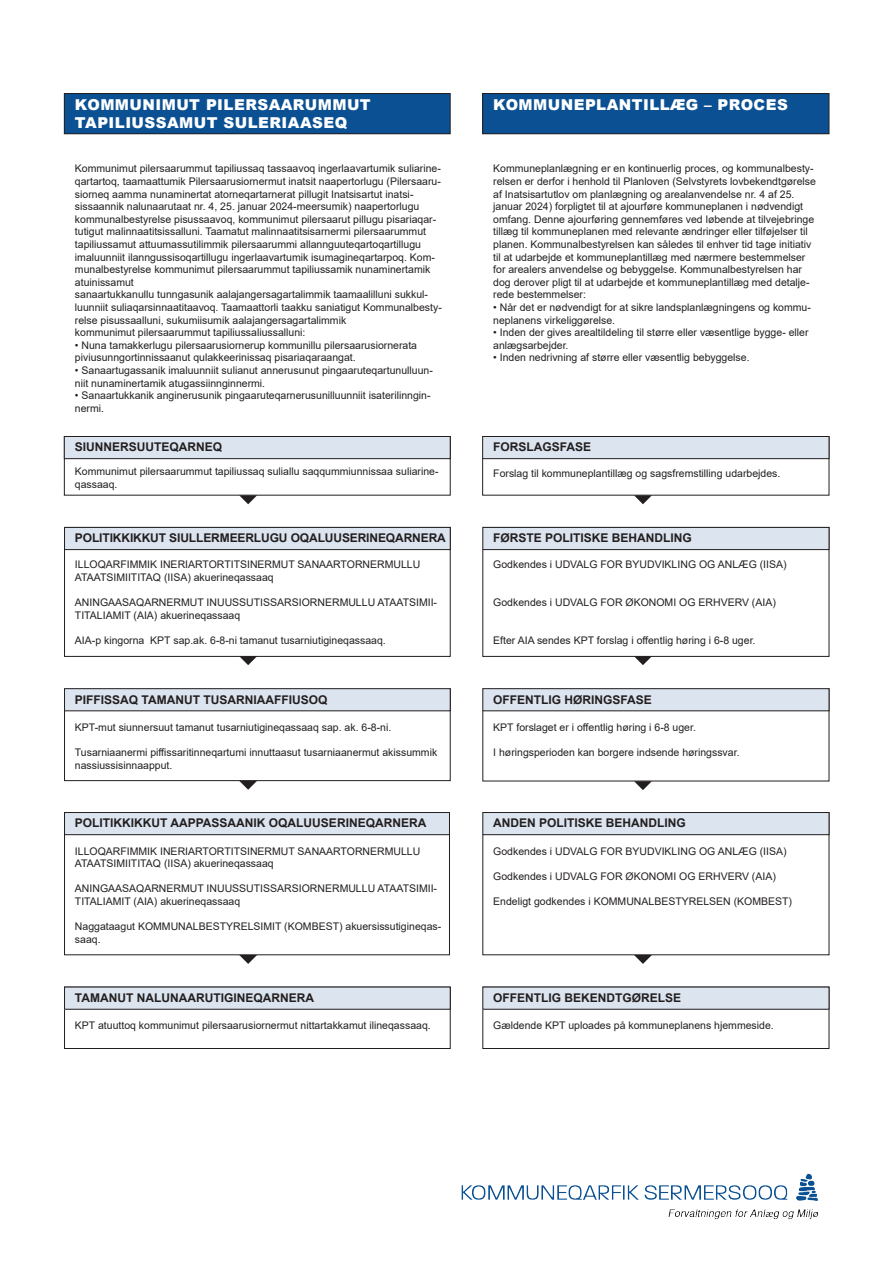
<style>
.page{position:relative;width:893px;height:1263px;background:#fff}
.page>*{position:absolute;margin:0;border:0;box-sizing:border-box;transform-origin:0 0}
.t1{font:900 15px "Arial";letter-spacing:.03em;color:#fff}
.t2{font:700 12px "Arial";color:#231f20}
.t3{font:10.5px/12.6px "Arial";color:#231f20}
</style>
<div class="page">
<div style="left:483px;top:94px;width:346px;height:40px;background:#0a5092"></div>
<div style="left:482px;top:93px;width:347px;height:41px;border:1px solid #231f20"></div>
<div style="left:64px;top:94px;width:386px;height:40px;background:#0a5092"></div>
<div style="left:64px;top:93px;width:386px;height:41px;border:1px solid #231f20"></div>
<div style="left:483px;top:527px;width:346px;height:130px;border:1px solid #231f20"></div>
<div style="left:64px;top:527px;width:386px;height:130px;border:1px solid #231f20"></div>
<div style="left:64px;top:688px;width:386px;height:93px;border:1px solid #231f20"></div>
<div style="left:64px;top:812px;width:386px;height:143px;border:1px solid #231f20"></div>
<div style="left:483px;top:987px;width:346px;height:62px;border:1px solid #231f20"></div>
<div style="left:64px;top:987px;width:386px;height:62px;border:1px solid #231f20"></div>
<div style="left:483px;top:436px;width:346px;height:23px;background:#dce4ef"></div>
<div style="left:482px;top:436px;width:347px;height:23px;border:1px solid #231f20"></div>
<div style="left:64px;top:436px;width:386px;height:23px;background:#dce4ef"></div>
<div style="left:64px;top:436px;width:386px;height:23px;border:1px solid #231f20"></div>
<div style="left:483px;top:527px;width:346px;height:23px;background:#dce4ef"></div>
<div style="left:483px;top:527px;width:346px;height:23px;border:1px solid #231f20"></div>
<div style="left:65px;top:527px;width:385px;height:23px;background:#dce4ef"></div>
<div style="left:64px;top:527px;width:386px;height:23px;border:1px solid #231f20"></div>
<div style="left:483px;top:689px;width:346px;height:22px;background:#dce4ef"></div>
<div style="left:483px;top:688px;width:346px;height:23px;border:1px solid #231f20"></div>
<div style="left:65px;top:689px;width:385px;height:22px;background:#dce4ef"></div>
<div style="left:64px;top:688px;width:386px;height:23px;border:1px solid #231f20"></div>
<div style="left:483px;top:812px;width:346px;height:23px;background:#dce4ef"></div>
<div style="left:483px;top:812px;width:346px;height:23px;border:1px solid #231f20"></div>
<div style="left:65px;top:812px;width:384px;height:23px;background:#dce4ef"></div>
<div style="left:64px;top:812px;width:386px;height:23px;border:1px solid #231f20"></div>
<div style="left:483px;top:987px;width:346px;height:22px;background:#dce4ef"></div>
<div style="left:65px;top:987px;width:385px;height:22px;background:#dce4ef"></div>
<svg style="left:239px;top:495px;width:18px;height:9px"></svg>
<svg style="left:634px;top:495px;width:18px;height:9px"></svg>
<svg style="left:239px;top:656px;width:18px;height:9px"></svg>
<svg style="left:634px;top:656px;width:18px;height:9px"></svg>
<svg style="left:239px;top:781px;width:18px;height:9px"></svg>
<svg style="left:634px;top:781px;width:18px;height:9px"></svg>
<svg style="left:239px;top:955px;width:18px;height:9px"></svg>
<svg style="left:634px;top:955px;width:18px;height:9px"></svg>
<img style="left:461px;top:1173px;width:357px;height:47px">
<p class="t1" style="left:75px;top:94px;width:297px">KOMMUNIMUT PILERSAARUMMUT</p>
<p class="t1" style="left:493px;top:94px;width:296px">KOMMUNEPLANTILLÆG – PROCES</p>
<p class="t1" style="left:75px;top:112px;width:274px">TAPILIUSSAMUT SULERIAASEQ</p>
<p class="t3" style="left:493px;top:162px;width:324px">Kommuneplanlægning er en kontinuerlig proces, og kommunalbesty&shy;relsen er derfor i henhold til Planloven (Selvstyrets lovbekendtgørelse af Inatsisartutlov om planlægning og arealanvendelse nr. 4 af 25. januar 2024) forpligtet til at ajourføre kommuneplanen i nødvendigt omfang. Denne ajourføring gennemføres ved løbende at tilvejebringe tillæg til kommuneplanen med relevante ændringer eller tilføjelser til planen. Kommunalbestyrelsen kan således til enhver tid tage initiativ til at udarbejde et kommuneplantillæg med nærmere bestemmelser for arealers anvendelse og bebyggelse. Kommunalbestyrelsen har dog derover pligt til at udarbejde et kommuneplantillæg med detalje&shy;rede bestemmelser:</p>
<p class="t3" style="left:493px;top:301px;width:319px">• Når det er nødvendigt for at sikre landsplanlægningens og kommu&shy;neplanens virkeliggørelse.</p>
<p class="t3" style="left:493px;top:326px;width:317px">• Inden der gives arealtildeling til større eller væsentlige bygge- eller anlægsarbejder.</p>
<p class="t3" style="left:493px;top:351px;width:258px">• Inden nedrivning af større eller væsentlig bebyggelse.</p>
<p class="t3" style="left:75px;top:162px;width:367px">Kommunimut pilersaarummut tapiliussaq tassaavoq ingerlaavartumik suliarine&shy;qartartoq, taamaattumik Pilersaarusiornermut inatsit naapertorlugu (Pilersaaru&shy;siorneq aamma nunaminertat atorneqartarnerat pillugit Inatsisartut inatsi&shy;sissaannik nalunaarutaat nr. 4, 25. januar 2024-meersumik) naapertorlugu kommunalbestyrelse pisussaavoq, kommunimut pilersaarut pillugu pisariaqar&shy;tutigut malinnaatitsissalluni. Taamatut malinnaatitsisarnermi pilersaarummut tapiliussamut attuumassutilimmik pilersaarummi allannguuteqartoqartillugu imaluunniit ilanngussisoqartillugu ingerlaavartumik isumagineqartarpoq. Kom&shy;munalbestyrelse kommunimut pilersaarummut tapiliussamik nunaminertamik atuinissamut</p>
<p class="t3" style="left:75px;top:288px;width:368px">sanaartukkanullu tunngasunik aalajangersagartalimmik taamaalilluni sukkul&shy;luunniit suliaqarsinnaatitaavoq. Taamaattorli taakku saniatigut Kommunalbesty&shy;relse pisussaalluni, sukumiisumik aalajangersagartalimmik</p>
<p class="t3" style="left:75px;top:326px;width:232px">kommunimut pilersaarummut tapiliussaliussalluni:</p>
<p class="t3" style="left:75px;top:339px;width:344px">• Nuna tamakkerlugu pilersaarusiornerup kommunillu pilersaarusiornerata piviusunngortinnissaanut qulakkeerinissaq pisariaqaraangat.</p>
<p class="t3" style="left:75px;top:364px;width:359px">• Sanaartugassanik imaluunniit sulianut annerusunut pingaaruteqartunulluun&shy;niit nunaminertamik atugassiinnginnermi.</p>
<p class="t3" style="left:75px;top:389px;width:357px">• Sanaartukkanik anginerusunik pingaaruteqarnerusunilluunniit isaterilinngin&shy;nermi.</p>
<p class="t2" style="left:75px;top:439px;width:149px">SIUNNERSUUTEQARNEQ</p>
<p class="t2" style="left:493px;top:439px;width:100px">FORSLAGSFASE</p>
<p class="t3" style="left:75px;top:465px;width:365px">Kommunimut pilersaarummut tapiliussaq suliallu saqqummiunnissaa suliarine-</p>
<p class="t3" style="left:493px;top:467px;width:289px">Forslag til kommuneplantillæg og sagsfremstilling udarbejdes.</p>
<p class="t3" style="left:75px;top:477px;width:44px">qassaaq.</p>
<p class="t2" style="left:75px;top:530px;width:372px">POLITIKKIKKUT SIULLERMEERLUGU OQALUUSERINEQARNERA</p>
<p class="t2" style="left:493px;top:530px;width:200px">FØRSTE POLITISKE BEHANDLING</p>
<p class="t3" style="left:75px;top:558px;width:347px">ILLOQARFIMMIK INERIARTORTITSINERMUT SANAARTORNERMULLU<br>ATAATSIMIITITAQ (IISA) akuerineqassaaq</p>
<p class="t3" style="left:75px;top:596px;width:364px">ANINGAASAQARNERMUT INUUSSUTISSARSIORNERMULLU ATAATSIMII-<br>TITALIAMIT (AIA) akuerineqassaaq</p>
<p class="t3" style="left:75px;top:634px;width:312px">AIA-p kingorna KPT sap.ak. 6-8-ni tamanut tusarniutigineqassaaq.</p>
<p class="t3" style="left:493px;top:558px;width:295px">Godkendes i UDVALG FOR BYUDVIKLING OG ANLÆG (IISA)</p>
<p class="t3" style="left:493px;top:596px;width:284px">Godkendes i UDVALG FOR ØKONOMI OG ERHVERV (AIA)</p>
<p class="t3" style="left:493px;top:634px;width:264px">Efter AIA sendes KPT forslag i offentlig høring i 6-8 uger.</p>
<p class="t2" style="left:75px;top:691px;width:254px">PIFFISSAQ TAMANUT TUSARNIAAFFIUSOQ</p>
<p class="t2" style="left:493px;top:691px;width:160px">OFFENTLIG HØRINGSFASE</p>
<p class="t3" style="left:75px;top:721px;width:318px">KPT-mut siunnersuut tamanut tusarniutigineqassaaq sap. ak. 6-8-ni.</p>
<p class="t3" style="left:75px;top:746px;width:364px">Tusarniaanermi piffissaritinneqartumi innuttaasut tusarniaanermut akissummik nassiussisinnaapput.</p>
<p class="t3" style="left:493px;top:721px;width:204px">KPT forslaget er i offentlig høring i 6-8 uger.</p>
<p class="t3" style="left:493px;top:746px;width:248px">I høringsperioden kan borgere indsende høringssvar.</p>
<p class="t2" style="left:75px;top:815px;width:353px">POLITIKKIKKUT AAPPASSAANIK OQALUUSERINEQARNERA</p>
<p class="t2" style="left:493px;top:815px;width:194px">ANDEN POLITISKE BEHANDLING</p>
<p class="t3" style="left:75px;top:844px;width:347px">ILLOQARFIMMIK INERIARTORTITSINERMUT SANAARTORNERMULLU<br>ATAATSIMIITITAQ (IISA) akuerineqassaaq</p>
<p class="t3" style="left:75px;top:882px;width:364px">ANINGAASAQARNERMUT INUUSSUTISSARSIORNERMULLU ATAATSIMII-<br>TITALIAMIT (AIA) akuerineqassaaq</p>
<p class="t3" style="left:75px;top:920px;width:368px">Naggataagut KOMMUNALBESTYRELSIMIT (KOMBEST) akuersissutigineqas&shy;saaq.</p>
<p class="t3" style="left:493px;top:844px;width:295px">Godkendes i UDVALG FOR BYUDVIKLING OG ANLÆG (IISA)</p>
<p class="t3" style="left:493px;top:870px;width:284px">Godkendes i UDVALG FOR ØKONOMI OG ERHVERV (AIA)</p>
<p class="t3" style="left:493px;top:895px;width:300px">Endeligt godkendes i KOMMUNALBESTYRELSEN (KOMBEST)</p>
<p class="t2" style="left:75px;top:989px;width:241px">TAMANUT NALUNAARUTIGINEQARNERA</p>
<p class="t2" style="left:493px;top:989px;width:190px">OFFENTLIG BEKENDTGØRELSE</p>
<p class="t3" style="left:75px;top:1019px;width:357px">KPT atuuttoq kommunimut pilersaarusiornermut nittartakkamut ilineqassaaq.</p>
<p class="t3" style="left:493px;top:1019px;width:282px">Gældende KPT uploades på kommuneplanens hjemmeside.</p>
</div>
